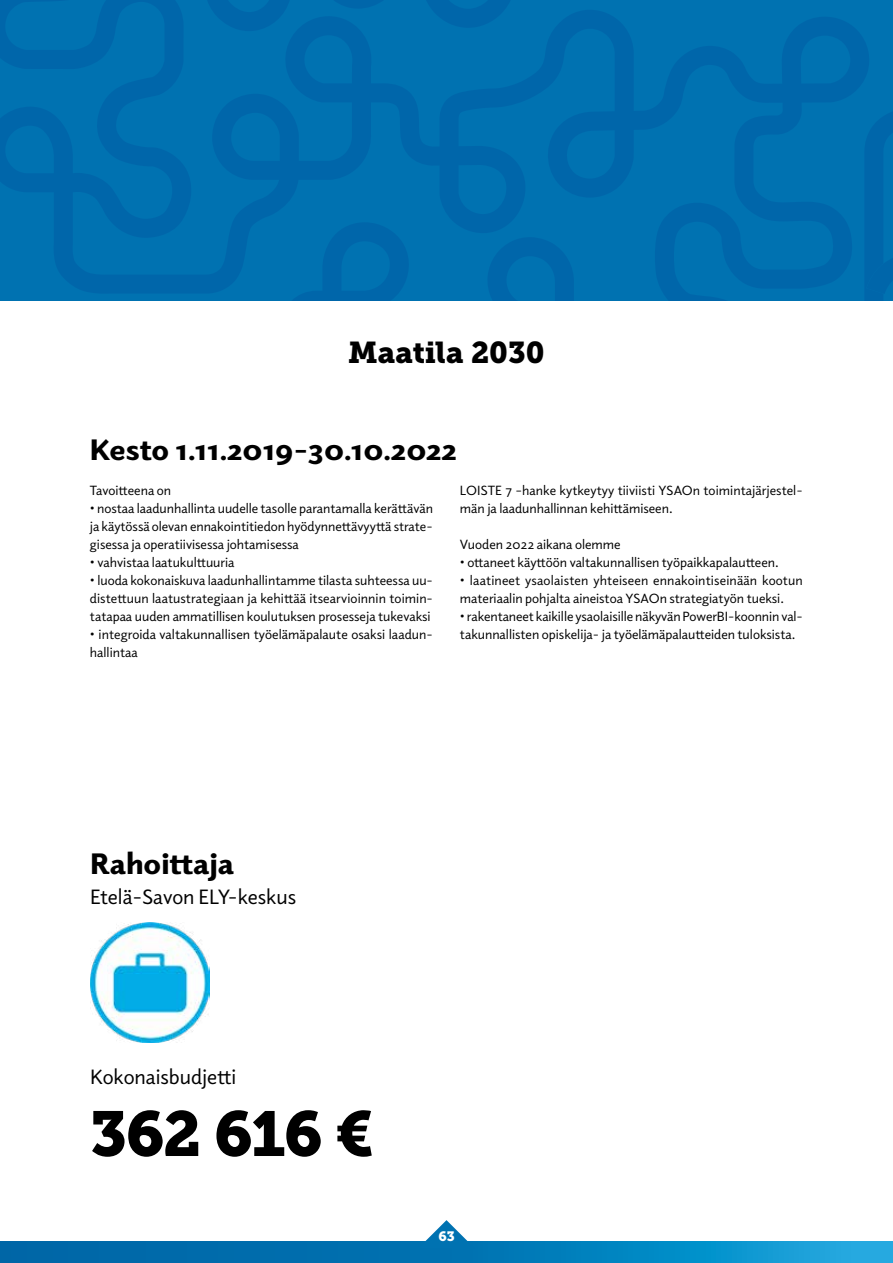
<style>
.page{position:relative;width:893px;height:1263px;background:#fff}
.page>*{position:absolute;margin:0;border:0;box-sizing:border-box;transform-origin:0 0}
.Infograafi_isot_luvu{font:63px "Museo Slab 900";letter-spacing:-.025em;color:#000}
.Infograafi_otsikko_h{font:900 30px "Elido";color:#000}
.Infograafi_yläotsikk{font:30px "Museo Slab 900";color:#000}
.Infograafi_leipäteks{font:21px "Elido";color:#000}
.Sisällön_leipis_ei_s{font:13.5px/18px "Elido";color:#000}
.t1{font:13.5px "Museo Slab 900";color:#fff}
</style>
<div class="page">
<svg style="left:0;top:1241px;width:893px;height:22px;background:#057cb9"></svg>
<svg style="left:418px;top:1220px;width:57px;height:28px"></svg>
<svg style="left:1px;top:0;width:892px;height:218px;background:#006eae"></svg>
<svg style="left:1px;top:218px;width:892px;height:82px;background:#006eae"></svg>
<img style="left:90px;top:923px;width:120px;height:120px">
<h2 class="Infograafi_yläotsikk" style="left:348px;top:335px;width:198px">Maatila 2030</h2>
<h3 class="Infograafi_otsikko_h" style="left:90px;top:430px;width:369px">Kesto 1.11.2019–30.10.2022</h3>
<p class="Sisällön_leipis_ei_s" style="left:90px;top:481px;width:83px">Tavoitteena on</p>
<p class="Sisällön_leipis_ei_s" style="left:90px;top:499px;width:344px;text-align:justify">• nostaa laadunhallinta uudelle tasolle parantamalla kerättävän ja käytössä olevan ennakointitiedon hyödynnettävyyttä strate&shy;gisessa ja operatiivisessa johtamisessa</p>
<p class="Sisällön_leipis_ei_s" style="left:90px;top:553px;width:146px">• vahvistaa laatukulttuuria</p>
<p class="Sisällön_leipis_ei_s" style="left:90px;top:571px;width:344px;text-align:justify">• luoda kokonaiskuva laadunhallintamme tilasta suhteessa uu&shy;distettuun laatustrategiaan ja kehittää itsearvioinnin toimin&shy;tatapaa uuden ammatillisen koulutuksen prosesseja tukevaksi</p>
<p class="Sisällön_leipis_ei_s" style="left:90px;top:625px;width:344px">• integroida valtakunnallisen työelämäpalaute osaksi laadun&shy;hallintaa</p>
<p class="Sisällön_leipis_ei_s" style="left:460px;top:481px;width:344px">LOISTE 7 –hanke kytkeytyy tiiviisti YSAOn toimintajärjestel&shy;män ja laadunhallinnan kehittämiseen.</p>
<p class="Sisällön_leipis_ei_s" style="left:460px;top:535px;width:162px">Vuoden 2022 aikana olemme</p>
<p class="Sisällön_leipis_ei_s" style="left:460px;top:553px;width:320px">• ottaneet käyttöön valtakunnallisen työpaikkapalautteen.</p>
<p class="Sisällön_leipis_ei_s" style="left:460px;top:571px;width:344px">• laatineet ysaolaisten yhteiseen ennakointiseinään kootun materiaalin pohjalta aineistoa YSAOn strategiatyön tueksi.</p>
<p class="Sisällön_leipis_ei_s" style="left:460px;top:607px;width:344px">• rakentaneet kaikille ysaolaisille näkyvän PowerBI-koonnin val&shy;takunnallisten opiskelija- ja työelämäpalautteiden tuloksista.</p>
<h3 class="Infograafi_otsikko_h" style="left:90px;top:843px;width:146px">Rahoittaja</h3>
<p class="Infograafi_leipäteks" style="left:90px;top:883px;width:208px">Etelä-Savon ELY-keskus</p>
<p class="Infograafi_leipäteks" style="left:90px;top:1062px;width:148px">Kokonaisbudjetti</p>
<p class="Infograafi_isot_luvu" style="left:90px;top:1097px;width:285px">362 616 €</p>
<p class="t1" style="left:438px;top:1228px;width:18px">63</p>
</div>
